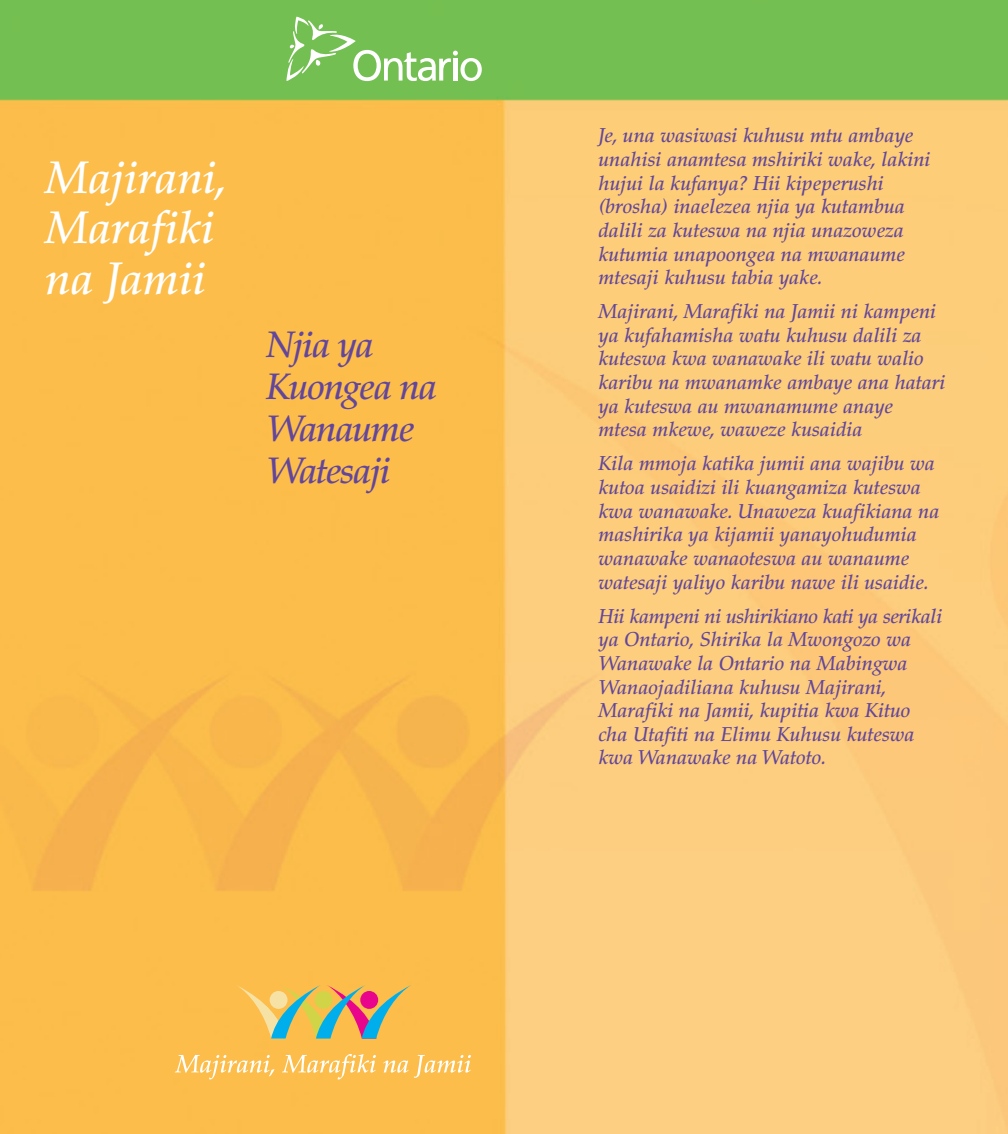
<style>
.page{position:relative;width:1008px;height:1134px;background:#fff}
.page>*{position:absolute;margin:0;border:0;box-sizing:border-box;transform-origin:0 0}
.t1{font:italic 500 45.5px/50.8px "Palatino";color:#fff}
.t2{font:italic 500 36.75px/42px "Palatino";letter-spacing:-.035em;color:#62469c}
.t3{font:italic 500 20.12px/23.6px "Palatino";color:#62469c}
</style>
<div class="page">
<img style="left:0;top:0;width:1008px;height:1134px">
<svg style="left:175px;top:1055px;width:99px;height:24px;background:#fcca70"></svg>
<svg style="left:282px;top:1054px;width:94px;height:25px;background:#fcca70"></svg>
<svg style="left:383px;top:1055px;width:88px;height:23px;background:#fcca6f"></svg>
<svg style="left:236px;top:985px;width:176px;height:54px;background:#cdb26f"></svg>
<svg style="left:247px;top:7px;width:241px;height:94px;background:#82c460"></svg>
<h1 class="t1" style="left:45px;top:157px;width:184px">Majirani,<br>Marafiki na Jamii</h1>
<h2 class="t2" style="left:266px;top:328px;width:172px">Njia ya<br>Kuongea na<br>Wanaume<br>Watesaji</h2>
<p class="t3" style="left:598px;top:126px;width:334px">Je, una wasiwasi kuhusu mtu ambaye unahisi anamtesa mshiriki wake, lakini hujui la kufanya? Hii kipeperushi (brosha) inaelezea njia ya kutambua dalili za kuteswa na njia unazoweza kutumia unapoongea na mwanaume mtesaji kuhusu tabia yake.</p>
<p class="t3" style="left:598px;top:302px;width:348px">Majirani, Marafiki na Jamii ni kampeni ya kufahamisha watu kuhusu dalili za kuteswa kwa wanawake ili watu walio karibu na mwanamke ambaye ana hatari ya kuteswa au mwanamume anaye mtesa mkewe, waweze kusaidia</p>
<p class="t3" style="left:598px;top:454px;width:342px">Kila mmoja katika jumii ana wajibu wa kutoa usaidizi ili kuangamiza kuteswa kwa wanawake. Unaweza kuafikiana na mashirika ya kijamii yanayohudumia wanawake wanaoteswa au wanaume watesaji yaliyo karibu nawe ili usaidie.</p>
<p class="t3" style="left:598px;top:606px;width:345px">Hii kampeni ni ushirikiano kati ya serikali ya Ontario, Shirika la Mwongozo wa Wanawake la Ontario na Mabingwa Wanaojadiliana kuhusu Majirani, Marafiki na Jamii, kupitia kwa Kituo cha Utafiti na Elimu Kuhusu kuteswa kwa Wanawake na Watoto.</p>
</div>
